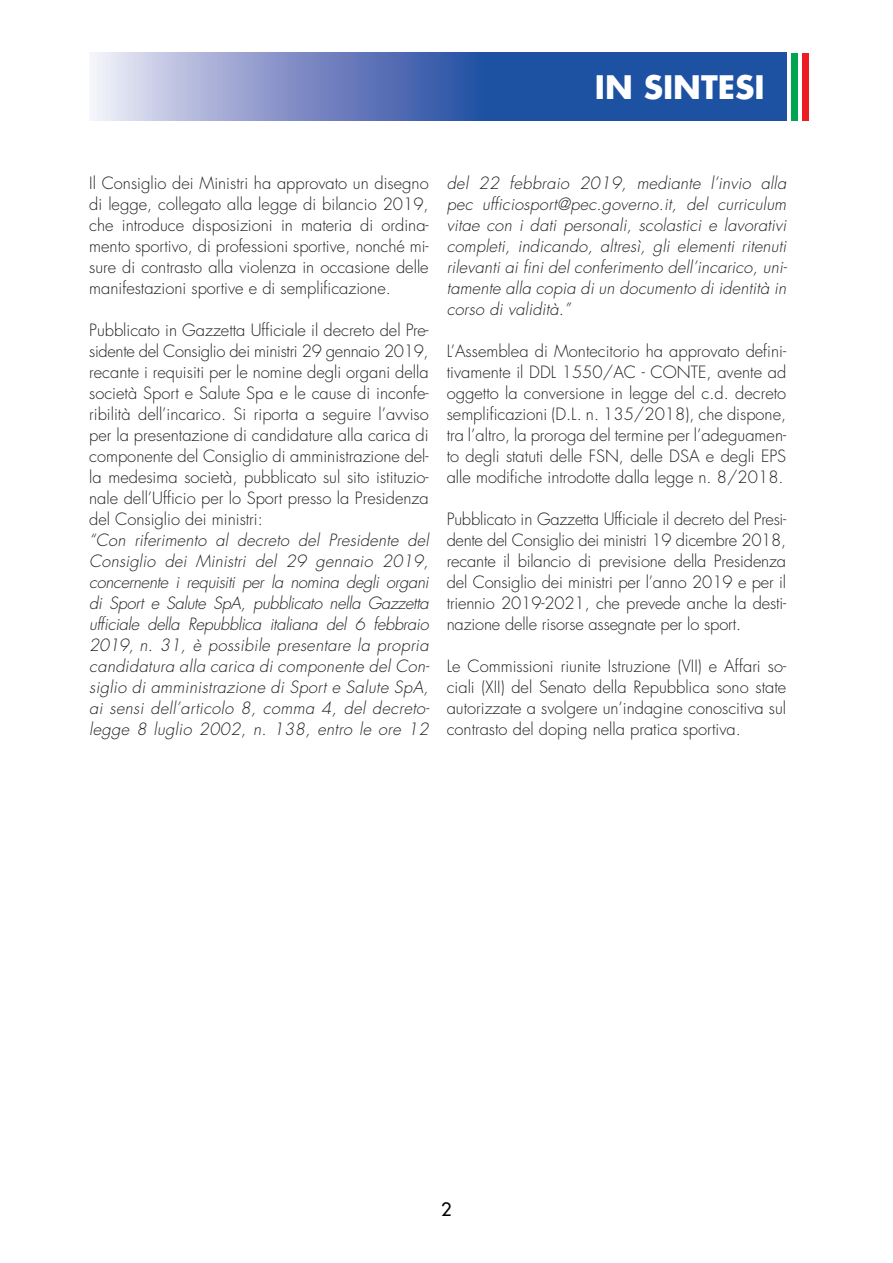
<style>
.page{position:relative;width:893px;height:1263px;background:#fff}
.page>*{position:absolute;margin:0;border:0;box-sizing:border-box;transform-origin:0 0}
.t1{font:700 31.5px "Futura LT";color:#fff}
.t2{font:18px "Futura LT";color:#000}
.t3{font:300 16.5px/21px "Futura LT";color:#231f20;text-align:justify}
.t4{font:italic 300 16.5px/21px "Futura LT";letter-spacing:.015em;color:#231f20;text-align:justify}
</style>
<div class="page">
<svg style="left:92px;top:53px;width:694px;height:68px"></svg>
<div style="left:791px;top:53px;width:7px;height:68px;background:#00a54f"></div>
<div style="left:803px;top:53px;width:6px;height:68px;background:#ee1d23"></div>
<h1 class="t1" style="left:595px;top:66px;width:171px">IN SINTESI</h1>
<p class="t3" style="left:89px;top:173px;width:341px">Il Consiglio dei Ministri ha approvato un disegno di legge, collegato alla legge di bilancio 2019, che introduce disposizioni in materia di ordina&shy;mento sportivo, di professioni sportive, nonché mi&shy;sure di contrasto alla violenza in occasione delle manifestazioni sportive e di semplificazione.</p>
<p class="t3" style="left:89px;top:320px;width:341px">Pubblicato in Gazzetta Ufficiale il decreto del Pre&shy;sidente del Consiglio dei ministri 29 gennaio 2019, recante i requisiti per le nomine degli organi della società Sport e Salute Spa e le cause di inconfe&shy;ribilità dell’incarico. Si riporta a seguire l’avviso per la presentazione di candidature alla carica di componente del Consiglio di amministrazione del&shy;la medesima società, pubblicato sul sito istituzio&shy;nale dell’Ufficio per lo Sport presso la Presidenza del Consiglio dei ministri:</p>
<p class="t4" style="left:89px;top:530px;width:342px">“Con riferimento al decreto del Presidente del Consiglio dei Ministri del 29 gennaio 2019, concernente i requisiti per la nomina degli organi di Sport e Salute SpA, pubblicato nella Gazzetta ufficiale della Repubblica italiana del 6 febbraio 2019, n. 31, è possibile presentare la propria candidatura alla carica di componente del Con&shy;siglio di amministrazione di Sport e Salute SpA, ai sensi dell’articolo 8, comma 4, del decreto&shy;legge 8 luglio 2002, n. 138, entro le ore 12</p>
<p class="t4" style="left:447px;top:173px;width:342px">del 22 febbraio 2019, mediante l’invio alla pec ufficiosport@pec.governo.it, del curriculum vitae con i dati personali, scolastici e lavorativi completi, indicando, altresì, gli elementi ritenuti rilevanti ai fini del conferimento dell’incarico, uni&shy;tamente alla copia di un documento di identità in corso di validità.”</p>
<p class="t3" style="left:447px;top:341px;width:341px">L’Assemblea di Montecitorio ha approvato defini&shy;tivamente il DDL 1550/AC - CONTE, avente ad oggetto la conversione in legge del c.d. decreto semplificazioni (D.L. n. 135/2018), che dispone, tra l’altro, la proroga del termine per l’adeguamen&shy;to degli statuti delle FSN, delle DSA e degli EPS alle modifiche introdotte dalla legge n. 8/2018.</p>
<p class="t3" style="left:447px;top:509px;width:341px">Pubblicato in Gazzetta Ufficiale il decreto del Presi&shy;dente del Consiglio dei ministri 19 dicembre 2018, recante il bilancio di previsione della Presidenza del Consiglio dei ministri per l’anno 2019 e per il triennio 2019-2021, che prevede anche la desti&shy;nazione delle risorse assegnate per lo sport.</p>
<p class="t3" style="left:447px;top:656px;width:341px">Le Commissioni riunite Istruzione (VII) e Affari so&shy;ciali (XII) del Senato della Repubblica sono state autorizzate a svolgere un’indagine conoscitiva sul contrasto del doping nella pratica sportiva.</p>
<p class="t2" style="left:441px;top:1198px;width:12px">2</p>
</div>
